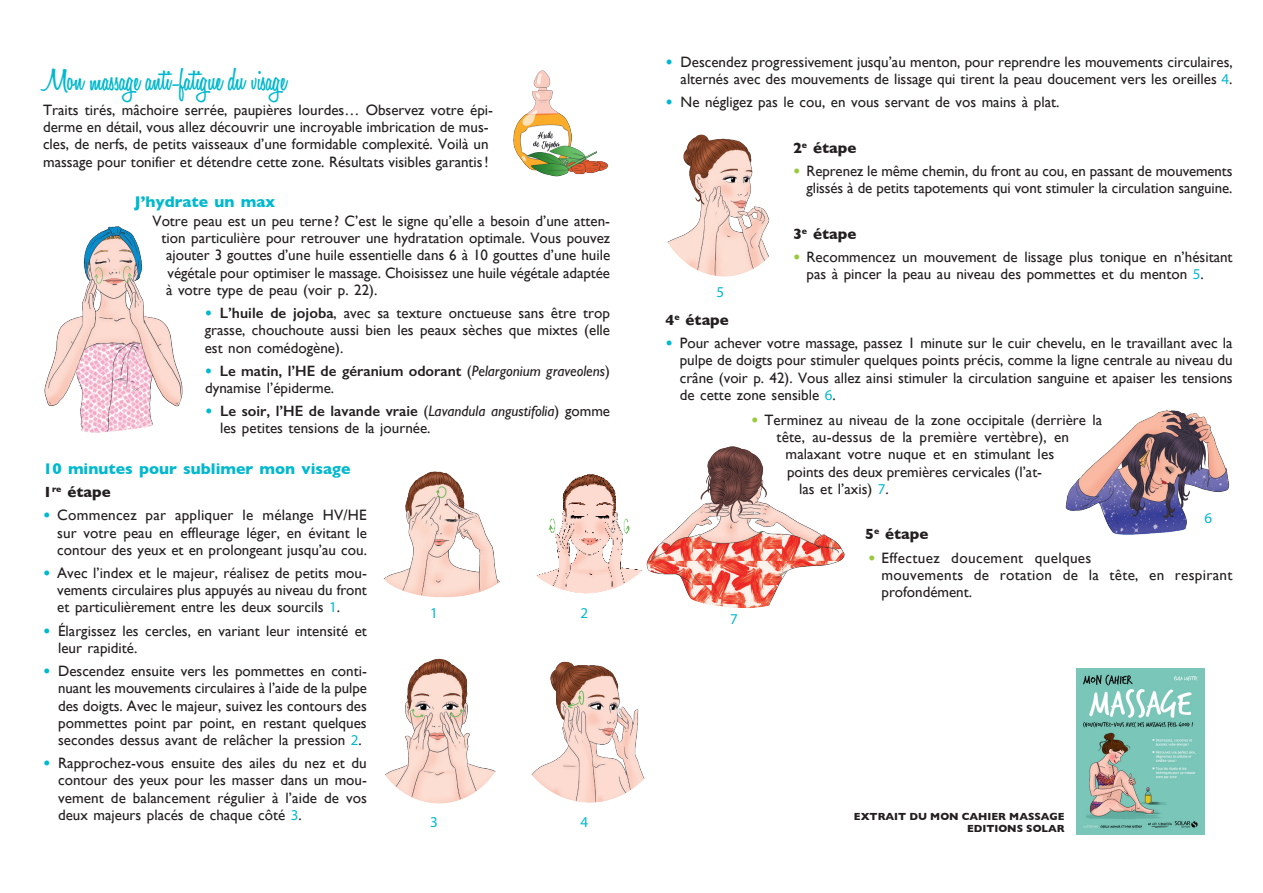
<style>
.page{position:relative;width:1263px;height:893px;background:#fff}
.page>*{position:absolute;margin:0;border:0;box-sizing:border-box;transform-origin:0 0}
.TITRE_03{font:600 33px "Honey Script";color:#00b9ce}
.TITRE_04{font:700 15.75px "Gill Sans";color:#00b9ce}
.TEXTE_COURANT_puce{font:15px/17.2px "Gill Sans";color:#231f20;text-align:justify}
.TEXTE_COURANT{font:15px/17.2px "Gill Sans";color:#231f20;text-align:justify}
.TEXTE_COURANT_puce-2{font:15px/17.2px "Gill Sans";letter-spacing:.02em;color:#231f20}
.TEXTE_COURANT_puce-3{font:600 15px/17.2px "Gill Sans";color:#231f20}
.TITRE_05{font:700 15px "Gill Sans";color:#231f20}
.TITRE_05_suit_TITRE{font:700 15px "Gill Sans";color:#231f20}
.TEXTE_COURANT-2{font:15px "Myriad Pro";color:#00b9ce}
.t1{font:700 10.5px "Gill Sans";color:#231f20}
.s1{font-weight:700;color:#00b9ce}
.s2{font-weight:600}
.s3{font-weight:400}
.s4{font-weight:400;font-style:italic}
.s5{font-style:italic}
.s6{font-family:"Myriad Pro";color:#00b9ce}
.s7{font-weight:700;color:#99ca3b}
</style>
<div class="page">
<img style="left:513px;top:70px;width:96px;height:107px">
<img style="left:44px;top:226px;width:139px;height:207px">
<img style="left:384px;top:471px;width:116px;height:127px">
<img style="left:536px;top:474px;width:107px;height:120px">
<img style="left:385px;top:658px;width:111px;height:146px">
<img style="left:531px;top:661px;width:114px;height:142px">
<img style="left:646px;top:446px;width:199px;height:162px">
<img style="left:667px;top:134px;width:103px;height:143px">
<img style="left:1065px;top:410px;width:165px;height:125px">
<img style="left:1077px;top:668px;width:127px;height:166px">
<p class="TITRE_03" style="left:43px;top:59px;width:245px">Mon massage anti-fatigue du visage</p>
<p class="TEXTE_COURANT" style="left:43px;top:101px;width:451px;text-align:left">Traits tirés, mâchoire serrée, paupières lourdes… Observez votre épi&shy;derme en détail, vous allez découvrir une incroyable imbrication de mus&shy;cles, de nerfs, de petits vaisseaux d’une formidable complexité. Voilà un massage pour tonifier et détendre cette zone. Résultats visibles garantis!</p>
<p class="TITRE_04" style="left:135px;top:189px;width:142px">J’hydrate un max</p>
<p class="TEXTE_COURANT" style="left:153px;top:212px;width:459px">Votre peau est un peu terne ? C’est le signe qu’elle a besoin d’une atten-</p>
<p class="TEXTE_COURANT" style="left:162px;top:229px;width:450px">tion particulière pour retrouver une hydratation optimale. Vous pouvez</p>
<p class="TEXTE_COURANT" style="left:166px;top:247px;width:446px">ajouter 3 gouttes d’une huile essentielle dans 6 à 10 gouttes d’une huile</p>
<p class="TEXTE_COURANT" style="left:168px;top:264px;width:444px">végétale pour optimiser le massage. Choisissez une huile végétale adaptée</p>
<p class="TEXTE_COURANT" style="left:166px;top:281px;width:213px">à votre type de peau (voir p. 22).</p>
<p class="TEXTE_COURANT_puce" style="left:205px;top:304px;width:407px"><span class="s1">•</span> <span class="s2">L’huile de jojoba</span>, avec sa texture onctueuse sans être trop grasse, chouchoute aussi bien les peaux sèches que mixtes (elle est non comédogène).</p>
<p class="TEXTE_COURANT_puce-3" style="left:205px;top:362px;width:407px"><span class="s1">•</span> Le matin, l’HE de géranium odorant <span class="s3">(</span><span class="s4">Pelargonium graveolens</span><span class="s3">) dynamise l’épiderme.</span></p>
<p class="TEXTE_COURANT_puce" style="left:220px;top:402px;width:391px;text-indent:-15px"><span class="s1">•</span> <span class="s2">Le soir, l’HE de lavande vraie</span> (<span class="s5">Lavandula angustifolia</span>) gomme les petites tensions de la journée.</p>
<p class="TITRE_04" style="left:43px;top:456px;width:309px">10 minutes pour sublimer mon visage</p>
<p class="TITRE_05_suit_TITRE" style="left:43px;top:480px;width:69px">1<sup>re</sup> étape</p>
<p class="TEXTE_COURANT" style="left:57px;top:507px;width:311px;text-indent:-14px"><span class="s1">•</span> Commencez par appliquer le mélange HV/HE sur votre peau en effleurage léger, en évitant le contour des yeux et en prolongeant jusqu’au cou.</p>
<p class="TEXTE_COURANT" style="left:57px;top:564px;width:311px;text-indent:-14px"><span class="s1">•</span> Avec l’index et le majeur, réalisez de petits mou&shy;vements circulaires plus appuyés au niveau du front et particulièrement entre les deux sourcils <span class="s6">1</span>.</p>
<p class="TEXTE_COURANT_puce" style="left:58px;top:622px;width:310px;text-indent:-15px"><span class="s1">•</span> Élargissez les cercles, en variant leur intensité et leur rapidité.</p>
<p class="TEXTE_COURANT_puce" style="left:58px;top:662px;width:310px;text-indent:-15px"><span class="s1">•</span> Descendez ensuite vers les pommettes en conti&shy;nuant les mouvements circulaires à l’aide de la pulpe des doigts. Avec le majeur, suivez les contours des pommettes point par point, en restant quelques secondes dessus avant de relâcher la pression <span class="s6">2</span>.</p>
<p class="TEXTE_COURANT_puce" style="left:58px;top:754px;width:310px;text-indent:-15px"><span class="s1">•</span> Rapprochez-vous ensuite des ailes du nez et du contour des yeux pour les masser dans un mou&shy;vement de balancement régulier à l’aide de vos deux majeurs placés de chaque côté <span class="s6">3</span>.</p>
<p class="TEXTE_COURANT-2" style="left:430px;top:604px;width:9px">1</p>
<p class="TEXTE_COURANT-2" style="left:581px;top:604px;width:9px">2</p>
<p class="TEXTE_COURANT-2" style="left:430px;top:813px;width:9px">3</p>
<p class="TEXTE_COURANT-2" style="left:581px;top:813px;width:9px">4</p>
<p class="TEXTE_COURANT_puce" style="left:665px;top:53px;width:569px;text-align:right"><span class="s1">•</span> Descendez progressivement jusqu’au menton, pour reprendre les mouvements circulaires, alternés avec des mouvements de lissage qui tirent la peau doucement vers les oreilles <span class="s6">4</span>.</p>
<p class="TEXTE_COURANT_puce" style="left:665px;top:93px;width:395px"><span class="s1">•</span> Ne négligez pas le cou, en vous servant de vos mains à plat.</p>
<p class="TITRE_05" style="left:793px;top:136px;width:65px">2<sup>e</sup> étape</p>
<p class="TEXTE_COURANT_puce" style="left:793px;top:162px;width:441px;text-align:right"><span class="s7">•</span> Reprenez le même chemin, du front au cou, en passant de mouvements glissés à de petits tapotements qui vont stimuler la circulation sanguine.</p>
<p class="TITRE_05" style="left:793px;top:222px;width:65px">3<sup>e</sup> étape</p>
<p class="TEXTE_COURANT_puce" style="left:806px;top:248px;width:428px;text-indent:-13px"><span class="s7">•</span> Recommencez un mouvement de lissage plus tonique en n’hésitant pas à pincer la peau au niveau des pommettes et du menton <span class="s6">5</span>.</p>
<p class="TITRE_05" style="left:665px;top:308px;width:65px">4<sup>e</sup> étape</p>
<p class="TEXTE_COURANT" style="left:680px;top:334px;width:554px;text-indent:-14px"><span class="s1">•</span> Pour achever votre massage, passez 1 minute sur le cuir chevelu, en le travaillant avec la pulpe de doigts pour stimuler quelques points précis, comme la ligne centrale au niveau du crâne (voir p. 42). Vous allez ainsi stimuler la circulation sanguine et apaiser les tensions de cette zone sensible <span class="s6">6</span>.</p>
<p class="TEXTE_COURANT_puce" style="left:751px;top:411px;width:353px"><span class="s7">•</span> Terminez au niveau de la zone occipitale (derrière la</p>
<p class="TEXTE_COURANT_puce" style="left:776px;top:428px;width:294px">tête, au-dessus de la première vertèbre), en</p>
<p class="TEXTE_COURANT_puce" style="left:785px;top:446px;width:270px">malaxant votre nuque et en stimulant les</p>
<p class="TEXTE_COURANT_puce" style="left:787px;top:463px;width:256px">points des deux premières cervicales (l’at-</p>
<p class="TEXTE_COURANT_puce" style="left:799px;top:480px;width:91px">las et l’axis) <span class="s6">7</span>.</p>
<p class="TITRE_05" style="left:865px;top:522px;width:65px">5<sup>e</sup> étape</p>
<p class="TEXTE_COURANT_puce-2" style="left:881px;top:549px;width:352px;text-indent:-13px"><span class="s7">•</span> Effectuez doucement quelques<br>mouvements de rotation de la tête, en respirant profondément.</p>
<p class="TEXTE_COURANT-2" style="left:730px;top:610px;width:9px">7</p>
<p class="TEXTE_COURANT-2" style="left:716px;top:282px;width:9px">5</p>
<p class="TEXTE_COURANT-2" style="left:1204px;top:509px;width:9px">6</p>
<p class="t1" style="left:854px;top:808px;width:212px">EXTRAIT DU MON CAHIER MASSAGE</p>
<p class="t1" style="left:967px;top:820px;width:99px">EDITIONS SOLAR</p>
</div>
